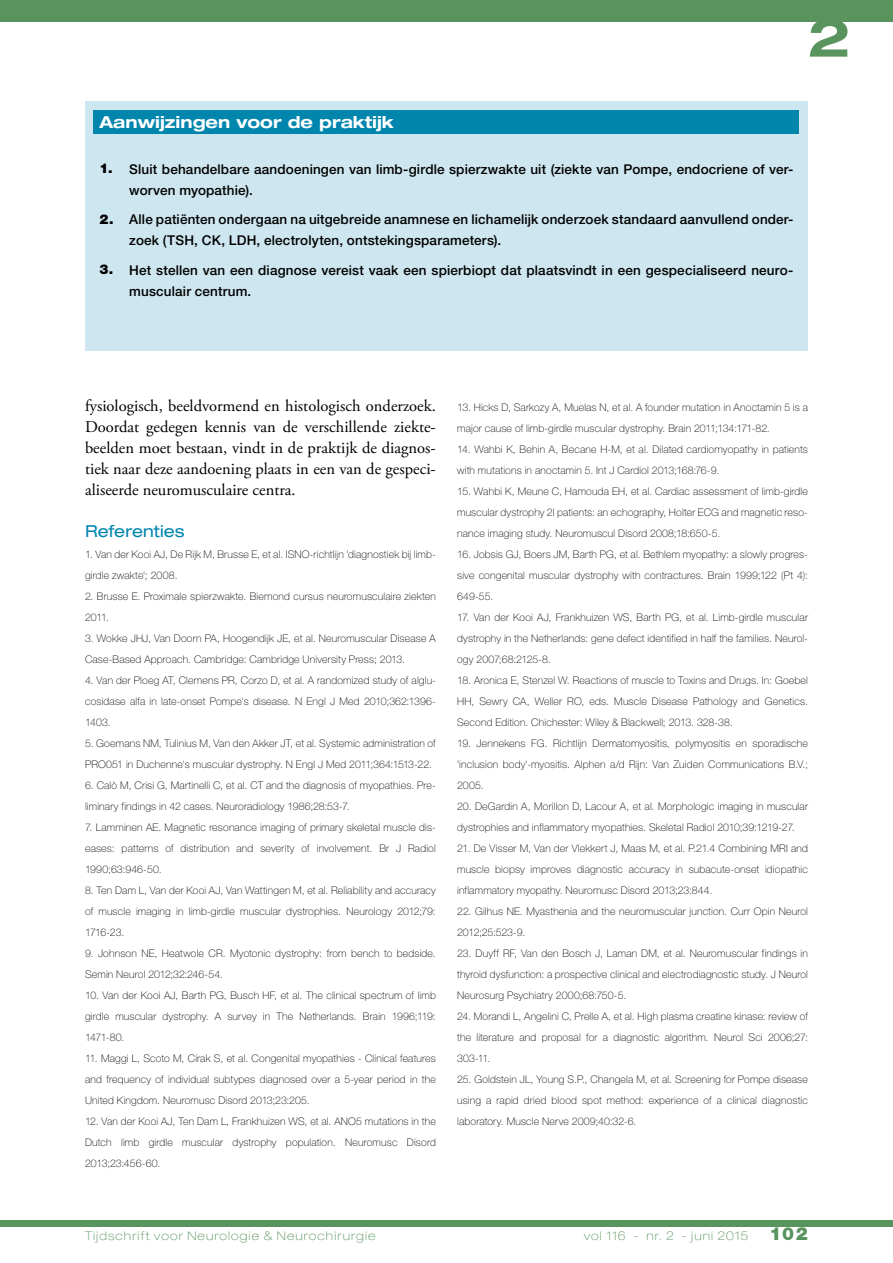
<style>
.page{position:relative;width:893px;height:1263px;background:#fff}
.page>*{position:absolute;margin:0;border:0;box-sizing:border-box;transform-origin:0 0}
.t1{font:700 expanded 52.5px "Helvetica Neue LT Std";color:#59945e}
.t2{font:16.5px/21px "Adobe Garamond Pro";color:#000;text-align:justify}
.t3{font:700 expanded 16.5px "Helvetica Neue LT Std";color:#fff}
.t4{font:expanded 16.5px "Helvetica Neue LT Std";letter-spacing:.005em;color:#0086ad}
.t5{font:500 13.5px/21px "Helvetica Neue";letter-spacing:.01em;color:#000}
.t6{font:100 expanded 12px "Helvetica Neue LT Std";letter-spacing:.09em;color:#59945e}
.t7{font:100 10.5px/21px "Helvetica Neue LT Std";letter-spacing:.015em;color:#000;text-align:justify}
.s1{font-family:"Helvetica Neue LT Std";font-weight:900}
.s2{font-weight:900;font-stretch:normal;font-size:18px}
</style>
<div class="page">
<div style="left:0;top:1220px;width:893px;height:7px;background:#59945e"></div>
<div style="left:0;top:0;width:893px;height:21px;background:#59945e"></div>
<div style="left:85px;top:102px;width:723px;height:249px;background:#cee6ef"></div>
<div style="left:94px;top:110px;width:705px;height:24px;background:#0086ad"></div>
<h1 class="t1" style="left:808px;top:5px;width:44px">2</h1>
<h2 class="t3" style="left:100px;top:112px;width:296px">Aanwijzingen voor de praktijk</h2>
<p class="t5" style="left:129px;top:159px;width:666px;text-indent:-30px"><span class="s1">1.</span> Sluit behandelbare aandoeningen van limb-girdle spierzwakte uit (ziekte van Pompe, endocriene of ver&shy;worven myopathie).</p>
<p class="t5" style="left:129px;top:209px;width:666px;text-indent:-30px"><span class="s1">2.</span> Alle patiënten ondergaan na uitgebreide anamnese en lichamelijk onderzoek standaard aanvullend onder&shy;zoek (TSH, CK, LDH, electrolyten, ontstekingsparameters).</p>
<p class="t5" style="left:129px;top:259px;width:666px;text-indent:-30px"><span class="s1">3.</span> Het stellen van een diagnose vereist vaak een spierbiopt dat plaatsvindt in een gespecialiseerd neuro&shy;musculair centrum.</p>
<p class="t2" style="left:85px;top:396px;width:352px">fysiologisch, beeldvormend en histologisch onderzoek.<br>Doordat gedegen kennis van de verschillende ziekte&shy;beelden moet bestaan, vindt in de praktijk de diagnos&shy;tiek naar deze aandoening plaats in een van de gespeci&shy;aliseerde neuromusculaire centra.</p>
<h2 class="t4" style="left:85px;top:521px;width:101px">Referenties</h2>
<p class="t7" style="left:85px;top:544px;width:352px">1. Van der Kooi AJ, De Rijk M, Brusse E, et al. ISNO-richtlijn 'diagnostiek bij limb&shy;girdle zwakte'; 2008.</p>
<p class="t7" style="left:85px;top:586px;width:352px">2. Brusse E. Proximale spierzwakte. Biemond cursus neuromusculaire ziekten<br>2011.</p>
<p class="t7" style="left:85px;top:628px;width:352px">3. Wokke JHJ, Van Doorn PA, Hoogendijk JE, et al. Neuromuscular Disease A<br>Case-Based Approach. Cambridge: Cambridge University Press; 2013.</p>
<p class="t7" style="left:85px;top:670px;width:352px">4. Van der Ploeg AT, Clemens PR, Corzo D, et al. A randomized study of alglu&shy;cosidase alfa in late-onset Pompe's disease. N Engl J Med 2010;362:1396- 1403.</p>
<p class="t7" style="left:85px;top:733px;width:352px">5. Goemans NM, Tulinius M, Van den Akker JT, et al. Systemic administration of<br>PRO051 in Duchenne's muscular dystrophy. N Engl J Med 2011;364:1513-22.</p>
<p class="t7" style="left:85px;top:775px;width:352px">6. Calò M, Crisi G, Martinelli C, et al. CT and the diagnosis of myopathies. Pre&shy;liminary findings in 42 cases. Neuroradiology 1986;28:53-7.</p>
<p class="t7" style="left:85px;top:817px;width:352px">7. Lamminen AE. Magnetic resonance imaging of primary skeletal muscle dis&shy;eases: patterns of distribution and severity of involvement. Br J Radiol 1990;63:946-50.</p>
<p class="t7" style="left:85px;top:880px;width:352px">8. Ten Dam L, Van der Kooi AJ, Van Wattingen M, et al. Reliability and accuracy of muscle imaging in limb-girdle muscular dystrophies. Neurology 2012;79:<br>1716-23.</p>
<p class="t7" style="left:85px;top:943px;width:352px">9. Johnson NE, Heatwole CR. Myotonic dystrophy: from bench to bedside.<br>Semin Neurol 2012;32:246-54.</p>
<p class="t7" style="left:85px;top:985px;width:352px">10. Van der Kooi AJ, Barth PG, Busch HF, et al. The clinical spectrum of limb girdle muscular dystrophy. A survey in The Netherlands. Brain 1996;119:<br>1471-80.</p>
<p class="t7" style="left:85px;top:1048px;width:352px">11. Maggi L, Scoto M, Cirak S, et al. Congenital myopathies - Clinical features and frequency of individual subtypes diagnosed over a 5-year period in the United Kingdom. Neuromusc Disord 2013;23:205.</p>
<p class="t7" style="left:85px;top:1111px;width:352px">12. Van der Kooi AJ, Ten Dam L, Frankhuizen WS, et al. ANO5 mutations in the Dutch limb girdle muscular dystrophy population. Neuromusc Disord 2013;23:456-60.</p>
<p class="t7" style="left:457px;top:397px;width:352px">13. Hicks D, Sarkozy A, Muelas N, et al. A founder mutation in Anoctamin 5 is a major cause of limb-girdle muscular dystrophy. Brain 2011;134:171-82.</p>
<p class="t7" style="left:457px;top:439px;width:352px">14. Wahbi K, Behin A, Becane H-M, et al. Dilated cardiomyopathy in patients with mutations in anoctamin 5. Int J Cardiol 2013;168:76-9.</p>
<p class="t7" style="left:457px;top:481px;width:352px">15. Wahbi K, Meune C, Hamouda EH, et al. Cardiac assessment of limb-girdle muscular dystrophy 2I patients: an echography, Holter ECG and magnetic reso&shy;nance imaging study. Neuromuscul Disord 2008;18:650-5.</p>
<p class="t7" style="left:457px;top:544px;width:352px">16. Jobsis GJ, Boers JM, Barth PG, et al. Bethlem myopathy: a slowly progres&shy;sive congenital muscular dystrophy with contractures. Brain 1999;122 (Pt 4):<br>649-55.</p>
<p class="t7" style="left:457px;top:607px;width:352px">17. Van der Kooi AJ, Frankhuizen WS, Barth PG, et al. Limb-girdle muscular dystrophy in the Netherlands: gene defect identified in half the families. Neurol&shy;ogy 2007;68:2125-8.</p>
<p class="t7" style="left:457px;top:670px;width:352px">18. Aronica E, Stenzel W. Reactions of muscle to Toxins and Drugs. In: Goebel HH, Sewry CA, Weller RO, eds. Muscle Disease Pathology and Genetics.<br>Second Edition. Chichester: Wiley &amp; Blackwell; 2013. 328-38.</p>
<p class="t7" style="left:457px;top:733px;width:352px">19. Jennekens FG. Richtlijn Dermatomyositis, polymyositis en sporadische 'inclusion body'-myositis. Alphen a/d Rijn: Van Zuiden Communications B.V.; 2005.</p>
<p class="t7" style="left:457px;top:796px;width:352px">20. DeGardin A, Morillon D, Lacour A, et al. Morphologic imaging in muscular dystrophies and inflammatory myopathies. Skeletal Radiol 2010;39:1219-27.</p>
<p class="t7" style="left:457px;top:838px;width:352px">21. De Visser M, Van der Vlekkert J, Maas M, et al. P.21.4 Combining MRI and muscle biopsy improves diagnostic accuracy in subacute-onset idiopathic inflammatory myopathy. Neuromusc Disord 2013;23:844.</p>
<p class="t7" style="left:457px;top:901px;width:352px">22. Gilhus NE. Myasthenia and the neuromuscular junction. Curr Opin Neurol<br>2012;25:523-9.</p>
<p class="t7" style="left:457px;top:943px;width:352px">23. Duyff RF, Van den Bosch J, Laman DM, et al. Neuromuscular findings in thyroid dysfunction: a prospective clinical and electrodiagnostic study. J Neurol Neurosurg Psychiatry 2000;68:750-5.</p>
<p class="t7" style="left:457px;top:1006px;width:352px">24. Morandi L, Angelini C, Prelle A, et al. High plasma creatine kinase: review of the literature and proposal for a diagnostic algorithm. Neurol Sci 2006;27:<br>303-11.</p>
<p class="t7" style="left:457px;top:1069px;width:352px">25. Goldstein JL, Young S.P., Changela M, et al. Screening for Pompe disease using a rapid dried blood spot method: experience of a clinical diagnostic laboratory. Muscle Nerve 2009;40:32-6.</p>
<p class="t6" style="left:85px;top:1228px;width:292px">Tijdschrift voor Neurologie &amp; Neurochirurgie</p>
<p class="t6" style="left:584px;top:1228px;width:226px">vol 116 - nr. 2 - juni 2015 <span class="s2">102</span></p>
</div>
